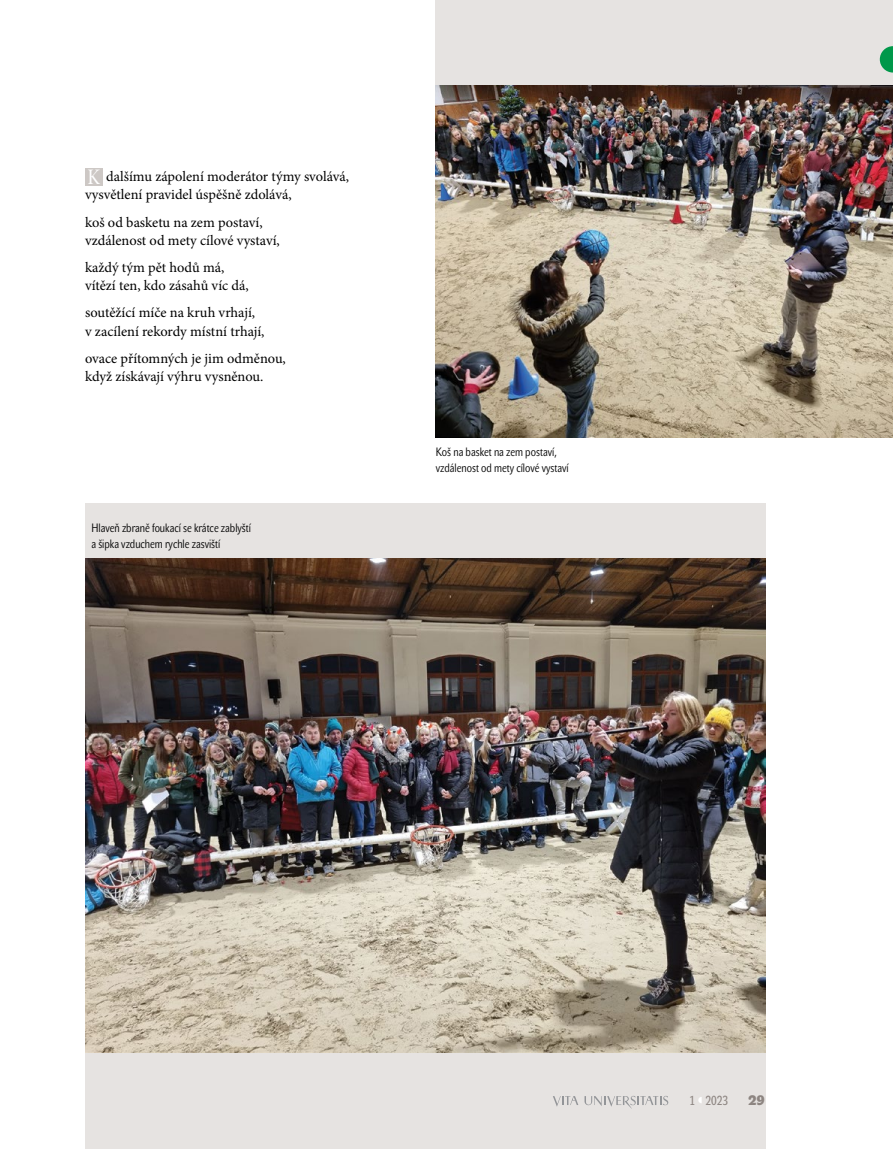
<style>
.page{position:relative;width:893px;height:1149px;background:#fff}
.page>*{position:absolute;margin:0;border:0;box-sizing:border-box;transform-origin:0 0}
.t1{font:22.5px "Minion Pro Cn Subh";color:#fff}
.Normální_bez{font:14.4px "Minion Pro";color:#000}
.t2{font:700 13.5px "John Sans Heavy Pro";color:#8d8581}
.t3{font:12.9px "John Sans Cond Text Pro";color:#8d8581}
.popisek{font:12px "John Sans Cond Lite Pro";color:#000}
</style>
<div class="page">
<div style="left:436px;top:0;width:457px;height:437px;background:#e6e3e1"></div>
<div style="left:85px;top:503px;width:680px;height:645px;background:#e6e3e1"></div>
<svg style="left:880px;top:46px;width:13px;height:26px"></svg>
<div style="left:85px;top:168px;width:18px;height:18px;background:#cdc8c5"></div>
<img style="left:436px;top:85px;width:457px;height:352px">
<img style="left:85px;top:558px;width:680px;height:494px">
<svg style="left:553px;top:1096px;width:25px;height:10px"></svg>
<svg style="left:584px;top:1095px;width:84px;height:13px"></svg>
<p class="t1" style="left:88px;top:164px;width:14px">K</p>
<p class="Normální_bez" style="left:106px;top:167px;width:244px">dalšímu zápolení moderátor týmy svolává,</p>
<p class="Normální_bez" style="left:85px;top:185px;width:208px">vysvětlení pravidel úspěšně zdolává,</p>
<p class="Normální_bez" style="left:85px;top:212px;width:179px">koš od basketu na zem postaví,</p>
<p class="Normální_bez" style="left:85px;top:230px;width:196px">vzdálenost od mety cílové vystaví,</p>
<p class="Normální_bez" style="left:85px;top:258px;width:141px">každý tým pět hodů má,</p>
<p class="Normální_bez" style="left:85px;top:276px;width:165px">vítězí ten, kdo zásahů víc dá,</p>
<p class="Normální_bez" style="left:85px;top:303px;width:172px">soutěžící míče na kruh vrhají,</p>
<p class="Normální_bez" style="left:85px;top:321px;width:181px">v zacílení rekordy místní trhají,</p>
<p class="Normální_bez" style="left:85px;top:348px;width:202px">ovace přítomných je jim odměnou,</p>
<p class="Normální_bez" style="left:85px;top:366px;width:180px">když získávají výhru vysněnou.</p>
<p class="popisek" style="left:91px;top:520px;width:161px">Hlaveň zbraně foukací se krátce zablyští</p>
<p class="popisek" style="left:91px;top:536px;width:130px">a šipka vzduchem rychle zasviští</p>
<p class="popisek" style="left:436px;top:445px;width:122px">Koš na basket na zem postaví,</p>
<p class="popisek" style="left:436px;top:461px;width:134px">vzdálenost od mety cílové vystaví</p>
<p class="t3" style="left:689px;top:1092px;width:7px">1</p>
<p class="t2" style="left:748px;top:1092px;width:18px">29</p>
<p class="t3" style="left:705px;top:1092px;width:24px">2023</p>
</div>
